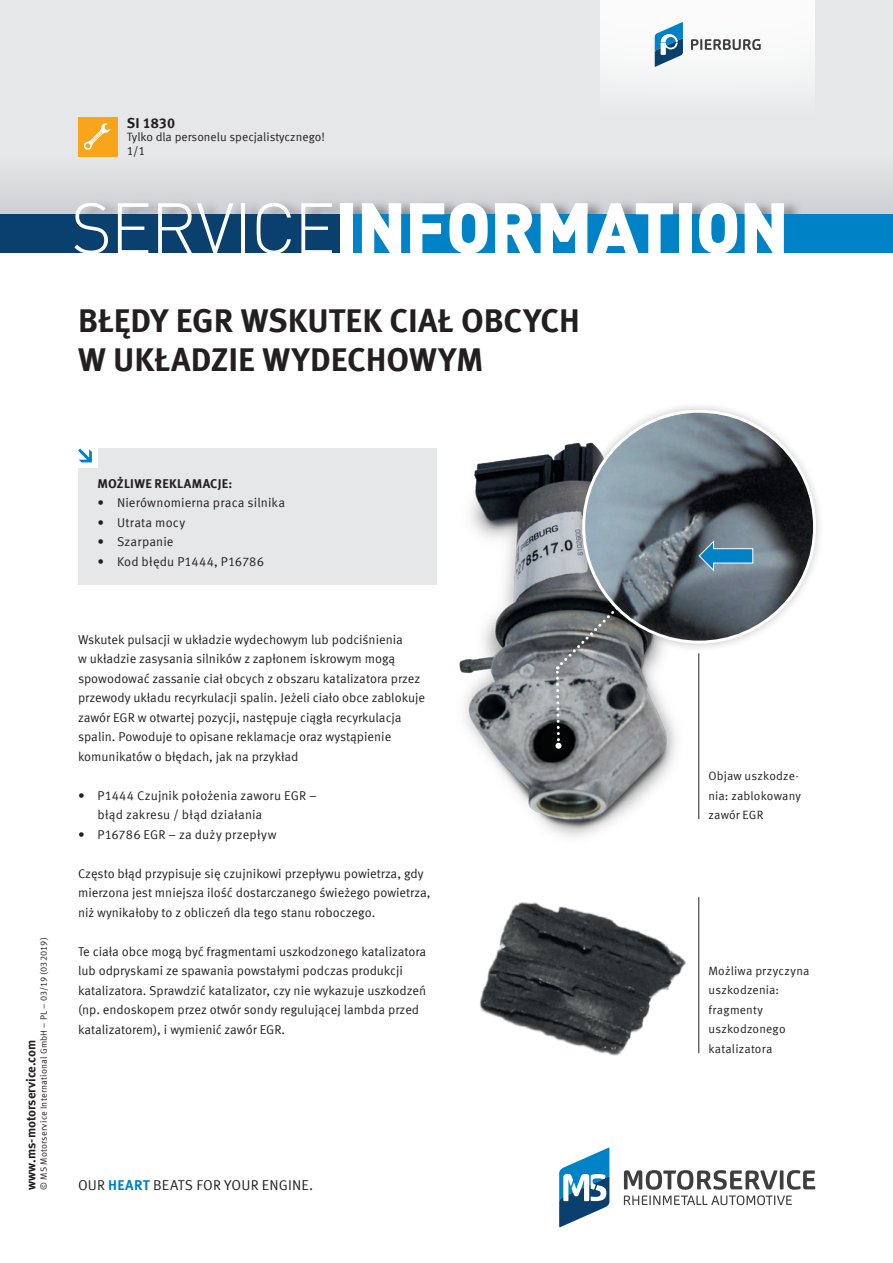
<style>
.page{position:relative;width:893px;height:1263px;background:#fff}
.page>*{position:absolute;margin:0;border:0;box-sizing:border-box;transform-origin:0 0}
.t1{font:900 70.5px "DIN Pro";letter-spacing:-.015em;color:#fff}
.t2{font:700 33px/39px "Meta Offc Pro";color:#231f20}
.t3{font:14.25px "Meta Offc Pro Norm";letter-spacing:.01em;color:#231f20}
.t4{font:700 14.25px "Meta Offc Pro";letter-spacing:.005em;color:#231f20}
.t5{font:12.75px/19.5px "Meta Offc Pro Norm";color:#231f20}
.t6{font:700 12.75px "Meta Offc Pro";color:#231f20}
.t7{font:12.75px "Meta Offc Pro Norm";letter-spacing:.02em;color:#231f20}
.t8{font:12px/19.5px "Meta Offc Pro Norm";letter-spacing:.01em;color:#231f20}
.t9{font:9px "Meta Offc Pro Norm";letter-spacing:.02em;color:#231f20}
.s1{font-weight:300}
.s2{font-family:"Meta Offc Pro";font-weight:700;color:#0082c7}
</style>
<div class="page">
<div style="left:0;top:0;width:893px;height:224px;background:#e6e7e9"></div>
<div style="left:0;top:156px;width:893px;height:58px;background:#dcdee0"></div>
<div style="left:77px;top:198px;width:726px;height:16px;background:#231f20;opacity:.4"></div>
<div style="left:0;top:214px;width:893px;height:39px;background:#09406e"></div>
<div style="left:347px;top:214px;width:546px;height:39px;background:#0082c7"></div>
<div style="left:78px;top:117px;width:39px;height:39px;background:#f9a51b"></div>
<svg style="left:83px;top:123px;width:27px;height:27px"></svg>
<svg style="left:559px;top:1147px;width:50px;height:80px"></svg>
<svg style="left:624px;top:1170px;width:191px;height:35px"></svg>
<div style="left:600px;top:0;width:215px;height:117px;background:linear-gradient(to right,#f4f4f5,#f5f5f6)"></div>
<svg style="left:691px;top:39px;width:70px;height:11px"></svg>
<svg style="left:655px;top:22px;width:28px;height:45px"></svg>
<img style="left:479px;top:902px;width:207px;height:154px">
<img style="left:459px;top:443px;width:241px;height:394px">
<hr style="left:698px;top:897px;width:1px;height:156px;background:#231f20">
<hr style="left:698px;top:653px;width:1px;height:166px;background:#231f20">
<div style="left:547px;top:571px;width:107px;height:186px;background:#231f20;opacity:.25"></div>
<svg style="left:554px;top:578px;width:93px;height:171px;background:#7a7e80"></svg>
<div style="left:573px;top:401px;width:252px;height:252px;background:#231f20;opacity:.25"></div>
<img style="left:584px;top:411px;width:231px;height:231px">
<svg style="left:698px;top:540px;width:56px;height:32px;background:#548fb0"></svg>
<div style="left:78px;top:448px;width:359px;height:137px;background:#e6e7e9"></div>
<div style="left:78px;top:448px;width:19px;height:20px;background:#fff"></div>
<svg style="left:78px;top:448px;width:14px;height:14px"></svg>
<p class="t4" style="left:127px;top:112px;width:50px">SI 1830</p>
<p class="t8" style="left:127px;top:127px;width:200px">Tylko dla personelu specjalistycznego!</p>
<p class="t8" style="left:127px;top:141px;width:20px">1/1</p>
<h1 class="t1" style="left:71px;top:172px;width:720px"><span class="s1">SERVICE</span>INFORMATION</h1>
<h2 class="t2" style="left:78px;top:298px;width:503px">BŁĘDY EGR WSKUTEK CIAŁ OBCYCH<br>W UKŁADZIE WYDECHOWYM</h2>
<p class="t9" style="left:37px;top:1189px;width:254px;rotate:-90deg">© MS Motorservice International GmbH – PL – 03/19 (032019)</p>
<p class="t6" style="left:21px;top:1189px;width:151px;rotate:-90deg">www.ms-motorservice.com</p>
<p class="t6" style="left:97px;top:473px;width:136px">MOŻLIWE REKLAMACJE:</p>
<p class="t5" style="left:97px;top:492px;width:189px">• Nierównomierna praca silnika</p>
<p class="t7" style="left:97px;top:512px;width:89px">• Utrata mocy</p>
<p class="t5" style="left:97px;top:531px;width:78px">• Szarpanie</p>
<p class="t5" style="left:97px;top:550px;width:168px">• Kod błędu P1444, P16786</p>
<p class="t5" style="left:78px;top:629px;width:349px">Wskutek pulsacji w układzie wydechowym lub podciśnienia<br>w układzie zasysania silników z zapłonem iskrowym mogą spowodować zassanie ciał obcych z obszaru katalizatora przez przewody układu recyrkulacji spalin. Jeżeli ciało obce zablokuje zawór EGR w otwartej pozycji, następuje ciągła recyrkulacja spalin. Powoduje to opisane reklamacje oraz wystąpienie komunikatów o błędach, jak na przykład</p>
<p class="t5" style="left:97px;top:784px;width:221px;text-indent:-19px">• P1444 Czujnik położenia zaworu EGR – błąd zakresu / błąd działania</p>
<p class="t5" style="left:78px;top:823px;width:200px">• P16786 EGR – za duży przepływ</p>
<p class="t5" style="left:78px;top:862px;width:354px">Często błąd przypisuje się czujnikowi przepływu powietrza, gdy mierzona jest mniejsza ilość dostarczanego świeżego powietrza, niż wynikałoby to z obliczeń dla tego stanu roboczego.</p>
<p class="t5" style="left:78px;top:940px;width:350px">Te ciała obce mogą być fragmentami uszkodzonego katalizatora lub odpryskami ze spawania powstałymi podczas produkcji katalizatora. Sprawdzić katalizator, czy nie wykazuje uszkodzeń (np. endoskopem przez otwór sondy regulującej lambda przed katalizatorem), i wymienić zawór EGR.</p>
<p class="t3" style="left:78px;top:1174px;width:237px">OUR <span class="s2">HEART</span> BEATS FOR YOUR ENGINE.</p>
<p class="t8" style="left:708px;top:765px;width:94px">Objaw uszkodze&shy;nia: zablokowany zawór EGR</p>
<p class="t8" style="left:708px;top:960px;width:103px">Możliwa przyczyna uszkodzenia: fragmenty uszkodzonego katalizatora</p>
</div>
